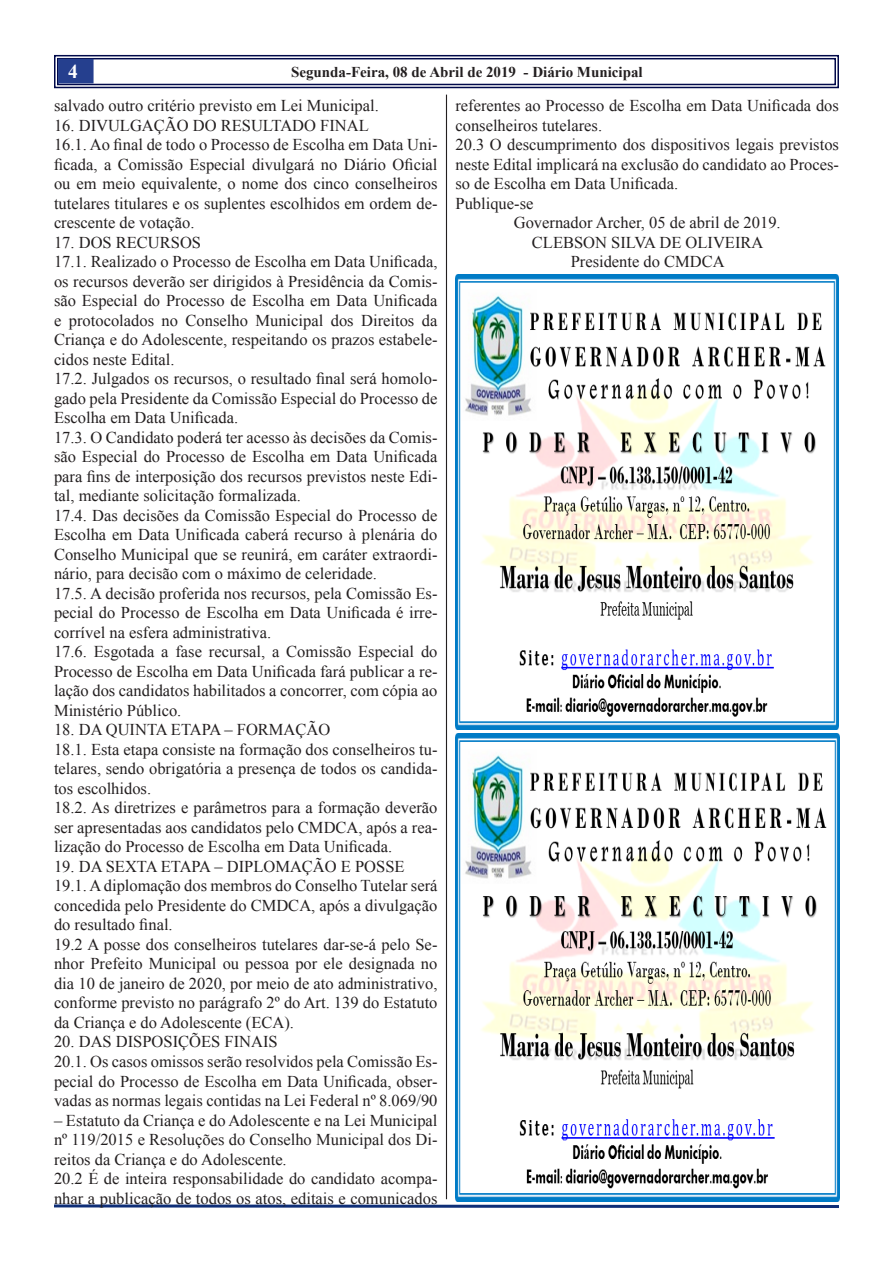
<style>
.page{position:relative;width:893px;height:1263px;background:#fff}
.page>*{position:absolute;margin:0;border:0;box-sizing:border-box;transform-origin:0 0}
.t1{font:700 19.5px "Times New Roman";color:#fff}
.t2{font:16.5px/19.5px "Times New Roman";color:#231f20;text-align:justify}
.t3{font:700 15px "Times New Roman";color:#231f20}
</style>
<div class="page">
<svg style="left:54px;top:54px;width:785px;height:35px"></svg>
<div style="left:57px;top:58px;width:779px;height:27px;border:1px solid #01094a"></div>
<div style="left:59px;top:60px;width:34px;height:23px;background:#253f8e"></div>
<div style="left:58px;top:59px;width:36px;height:24px;border:2px solid #253f8e"></div>
<svg style="left:54px;top:1204px;width:785px;height:4px;background:#496198"></svg>
<hr style="left:446px;top:95px;width:1px;height:1104px;background:#231f20">
<img style="left:455px;top:274px;width:384px;height:455px">
<img style="left:456px;top:733px;width:383px;height:468px">
<p class="t1" style="left:68px;top:58px;width:11px">4</p>
<p class="t3" style="left:291px;top:62px;width:353px">Segunda-Feira, 08 de Abril de 2019 - Diário Municipal</p>
<p class="t2" style="left:54px;top:96px;width:326px">salvado outro critério previsto em Lei Municipal.</p>
<p class="t2" style="left:54px;top:115px;width:316px">16. DIVULGAÇÃO DO RESULTADO FINAL</p>
<p class="t2" style="left:54px;top:135px;width:385px">16.1. Ao final de todo o Processo de Escolha em Data Uni&shy;ficada, a Comissão Especial divulgará no Diário Oficial ou em meio equivalente, o nome dos cinco conselheiros tutelares titulares e os suplentes escolhidos em ordem de&shy;crescente de votação.</p>
<p class="t2" style="left:54px;top:232px;width:149px">17. DOS RECURSOS</p>
<p class="t2" style="left:54px;top:252px;width:385px">17.1. Realizado o Processo de Escolha em Data Unificada, os recursos deverão ser dirigidos à Presidência da Comis&shy;são Especial do Processo de Escolha em Data Unificada e protocolados no Conselho Municipal dos Direitos da Criança e do Adolescente, respeitando os prazos estabele&shy;cidos neste Edital.</p>
<p class="t2" style="left:54px;top:369px;width:385px">17.2. Julgados os recursos, o resultado final será homolo&shy;gado pela Presidente da Comissão Especial do Processo de Escolha em Data Unificada.</p>
<p class="t2" style="left:54px;top:427px;width:385px">17.3. O Candidato poderá ter acesso às decisões da Comis&shy;são Especial do Processo de Escolha em Data Unificada para fins de interposição dos recursos previstos neste Edi&shy;tal, mediante solicitação formalizada.</p>
<p class="t2" style="left:54px;top:505px;width:385px">17.4. Das decisões da Comissão Especial do Processo de Escolha em Data Unificada caberá recurso à plenária do Conselho Municipal que se reunirá, em caráter extraordi&shy;nário, para decisão com o máximo de celeridade.</p>
<p class="t2" style="left:54px;top:583px;width:385px">17.5. A decisão proferida nos recursos, pela Comissão Es&shy;pecial do Processo de Escolha em Data Unificada é irre&shy;corrível na esfera administrativa.</p>
<p class="t2" style="left:54px;top:642px;width:385px">17.6. Esgotada a fase recursal, a Comissão Especial do Processo de Escolha em Data Unificada fará publicar a re&shy;lação dos candidatos habilitados a concorrer, com cópia ao Ministério Público.</p>
<p class="t2" style="left:54px;top:720px;width:278px">18. DA QUINTA ETAPA – FORMAÇÃO</p>
<p class="t2" style="left:54px;top:739px;width:385px">18.1. Esta etapa consiste na formação dos conselheiros tu&shy;telares, sendo obrigatória a presença de todos os candida&shy;tos escolhidos.</p>
<p class="t2" style="left:54px;top:798px;width:385px">18.2. As diretrizes e parâmetros para a formação deverão ser apresentadas aos candidatos pelo CMDCA, após a rea&shy;lização do Processo de Escolha em Data Unificada.</p>
<p class="t2" style="left:54px;top:856px;width:352px">19. DA SEXTA ETAPA – DIPLOMAÇÃO E POSSE</p>
<p class="t2" style="left:54px;top:876px;width:385px">19.1. A diplomação dos membros do Conselho Tutelar será concedida pelo Presidente do CMDCA, após a divulgação do resultado final.</p>
<p class="t2" style="left:54px;top:934px;width:385px">19.2 A posse dos conselheiros tutelares dar-se-á pelo Se&shy;nhor Prefeito Municipal ou pessoa por ele designada no dia 10 de janeiro de 2020, por meio de ato administrativo, conforme previsto no parágrafo 2º do Art. 139 do Estatuto da Criança e do Adolescente (ECA).</p>
<p class="t2" style="left:54px;top:1032px;width:225px">20. DAS DISPOSIÇÕES FINAIS</p>
<p class="t2" style="left:54px;top:1051px;width:385px">20.1. Os casos omissos serão resolvidos pela Comissão Es&shy;pecial do Processo de Escolha em Data Unificada, obser&shy;vadas as normas legais contidas na Lei Federal nº 8.069/90</p>
<p class="t2" style="left:54px;top:1110px;width:385px">– Estatuto da Criança e do Adolescente e na Lei Municipal nº 119/2015 e Resoluções do Conselho Municipal dos Di&shy;reitos da Criança e do Adolescente.</p>
<p class="t2" style="left:54px;top:1168px;width:385px">20.2 É de inteira responsabilidade do candidato acompa&shy;nhar a publicação de todos os atos, editais e comunicados</p>
<p class="t2" style="left:455px;top:96px;width:385px">referentes ao Processo de Escolha em Data Unificada dos conselheiros tutelares.</p>
<p class="t2" style="left:455px;top:135px;width:385px">20.3 O descumprimento dos dispositivos legais previstos neste Edital implicará na exclusão do candidato ao Proces&shy;so de Escolha em Data Unificada.</p>
<p class="t2" style="left:455px;top:193px;width:79px">Publique-se</p>
<p class="t2" style="left:514px;top:213px;width:268px">Governador Archer, 05 de abril de 2019.</p>
<p class="t2" style="left:532px;top:232px;width:233px">CLEBSON SILVA DE OLIVEIRA</p>
<p class="t2" style="left:571px;top:252px;width:155px">Presidente do CMDCA</p>
</div>
